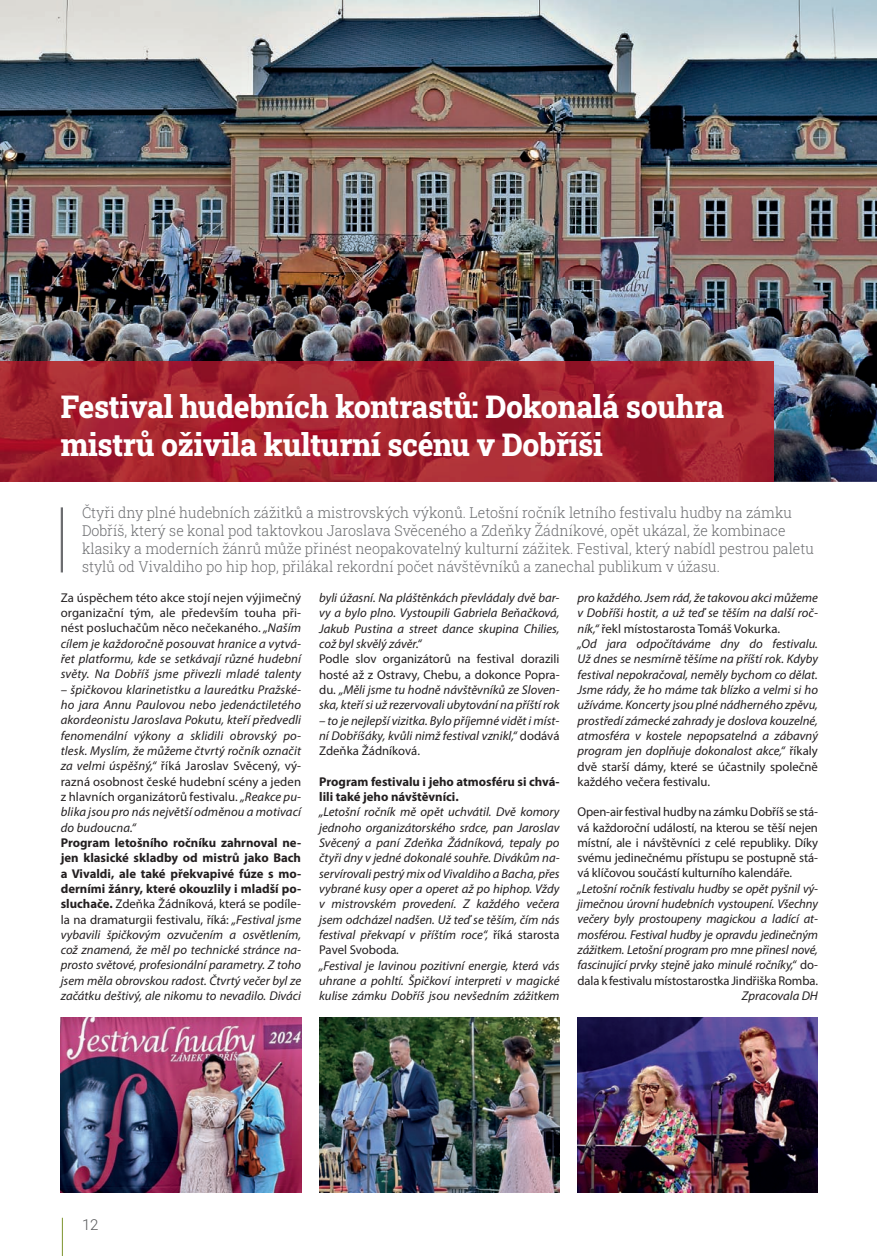
<style>
.page{position:relative;width:877px;height:1256px;background:#fff}
.page>*{position:absolute;margin:0;border:0;box-sizing:border-box;transform-origin:0 0}
.t1{font:800 31.5px/37.8px "Roboto Slab";letter-spacing:-.01em;color:#fff;scale:.95 1}
.t2{font:300 15px/18px "Roboto Slab";color:#6c6d70;scale:.95 1}
.t3{font:300 15px "Roboto";color:#57585a}
.t4{font:italic 12.75px/15.3px "Myriad Pro";color:#231f20;text-align:justify}
.t5{font:12.75px/15.3px "Myriad Pro";letter-spacing:-.01em;color:#231f20;text-align:justify}
.t6{font:700 12.75px/15.3px "Myriad Pro";color:#231f20}
.s1{font-style:normal}
.s2{font-weight:700;font-style:normal}
</style>
<div class="page">
<hr style="left:62px;top:1217px;width:1px;height:38px;background:#8b9f44">
<img style="left:0;top:0;width:877px;height:482px">
<img style="left:319px;top:1017px;width:240px;height:175px">
<img style="left:61px;top:1017px;width:240px;height:175px">
<img style="left:577px;top:1017px;width:241px;height:175px">
<img style="left:0;top:362px;width:773px;height:120px">
<hr style="left:61px;top:507px;width:2px;height:65px;background:#6c6d70">
<h1 class="t1" style="left:61px;top:387px;width:699px">Festival hudebních kontrastů: Dokonalá souhra mistrů oživila kulturní scénu v Dobříši</h1>
<p class="t2" style="left:82px;top:503px;width:772px">Čtyři dny plné hudebních zážitků a mistrovských výkonů. Letošní ročník letního festivalu hudby na zámku Dobříš, který se konal pod taktovkou Jaroslava Svěceného a Zdeňky Žádníkové, opět ukázal, že kombinace klasiky a moderních žánrů může přinést neopakovatelný kulturní zážitek. Festival, který nabídl pestrou paletu stylů od Vivaldiho po hip hop, přilákal rekordní počet návštěvníků a zanechal publikum v úžasu.</p>
<p class="t4" style="left:61px;top:589px;width:242px"><span class="s1">Za úspěchem této akce stojí nejen výjimečný organizační tým, ale především touha při&shy;nést posluchačům něco nečekaného.</span> „Naším cílem je každoročně posouvat hranice a vytvá&shy;řet platformu, kde se setkávají různé hudební světy. Na Dobříš jsme přivezli mladé talenty</p>
<p class="t4" style="left:61px;top:681px;width:242px">– špičkovou klarinetistku a laureátku Pražské&shy;ho jara Annu Paulovou nebo jedenáctiletého akordeonistu Jaroslava Pokutu, kteří předvedli fenomenální výkony a sklidili obrovský po&shy;tlesk. Myslím, že můžeme čtvrtý ročník označit za velmi úspěšný,“ <span class="s1">říká Jaroslav Svěcený, vý&shy;razná osobnost české hudební scény a jeden z hlavních organizátorů festivalu.</span> „Reakce pu&shy;blika jsou pro nás největší odměnou a motivací do budoucna.“</p>
<p class="t4" style="left:61px;top:834px;width:242px"><span class="s2">Program letošního ročníku zahrnoval ne&shy;jen klasické skladby od mistrů jako Bach a Vivaldi, ale také překvapivé fúze s mo&shy;derními žánry, které okouzlily i mladší po&shy;sluchače.</span> <span class="s1">Zdeňka Žádníková, která se podíle&shy;la na dramaturgii festivalu, říká:</span> „Festival jsme vybavili špičkovým ozvučením a osvětlením, což znamená, že měl po technické stránce na&shy;prosto světové, profesionální parametry. Z toho jsem měla obrovskou radost. Čtvrtý večer byl ze začátku deštivý, ale nikomu to nevadilo. Diváci</p>
<p class="t4" style="left:319px;top:590px;width:242px">byli úžasní. Na pláštěnkách převládaly dvě bar&shy;vy a bylo plno. Vystoupili Gabriela Beňačková, Jakub Pustina a street dance skupina Chilies, což byl skvělý závěr.“</p>
<p class="t4" style="left:319px;top:651px;width:242px"><span class="s1">Podle slov organizátorů na festival dorazili hosté až z Ostravy, Chebu, a dokonce Popra&shy;du.</span> „Měli jsme tu hodně návštěvníků ze Sloven&shy;ska, kteří si už rezervovali ubytování na příští rok</p>
<p class="t4" style="left:319px;top:712px;width:242px">– to je nejlepší vizitka. Bylo příjemné vidět i míst&shy;ní Dobříšáky, kvůli nimž festival vznikl,“ <span class="s1">dodává Zdeňka Žádníková.</span></p>
<p class="t6" style="left:319px;top:773px;width:242px">Program festivalu i jeho atmosféru si chvá&shy;lili také jeho návštěvníci.</p>
<p class="t4" style="left:319px;top:804px;width:242px;text-align:left">„Letošní ročník mě opět uchvátil. Dvě komory jednoho organizátorského srdce, pan Jaroslav Svěcený a paní Zdeňka Žádníková, tepaly po čtyři dny v jedné dokonalé souhře. Divákům na&shy;servírovali pestrý mix od Vivaldiho a Bacha, přes vybrané kusy oper a operet až po hiphop. Vždy v mistrovském provedení. Z každého večera jsem odcházel nadšen. Už teď se těším, čím nás festival překvapí v příštím roce“, <span class="s1">říká starosta Pavel Svoboda</span>.<br>„Festival je lavinou pozitivní energie, která vás uhrane a pohltí. Špičkoví interpreti v magické kulise zámku Dobříš jsou nevšedním zážitkem</p>
<p class="t4" style="left:577px;top:590px;width:242px;text-align:left">pro každého. Jsem rád, že takovou akci můžeme v Dobříši hostit, a už teď se těším na další roč&shy;ník,“ <span class="s1">řekl místostarosta Tomáš Vokurka.<br></span>„Od jara odpočítáváme dny do festivalu.<br>Už dnes se nesmírně těšíme na příští rok. Kdyby festival nepokračoval, neměly bychom co dělat.<br>Jsme rády, že ho máme tak blízko a velmi si ho užíváme. Koncerty jsou plné nádherného zpěvu, prostředí zámecké zahrady je doslova kouzelné, atmosféra v kostele nepopsatelná a zábavný program jen doplňuje dokonalost akce,“ <span class="s1">říkaly dvě starší dámy, které se účastnily společně každého večera festivalu.</span></p>
<p class="t5" style="left:577px;top:804px;width:242px">Open-air festival hudby na zámku Dobříš se stá&shy;vá každoroční událostí, na kterou se těší nejen místní, ale i návštěvníci z celé republiky. Díky svému jedinečnému přístupu se postupně stá&shy;vá klíčovou součástí kulturního kalendáře.</p>
<p class="t4" style="left:577px;top:880px;width:242px">„Letošní ročník festivalu hudby se opět pyšnil vý&shy;jimečnou úrovní hudebních vystoupení. Všechny večery byly prostoupeny magickou a ladící at&shy;mosférou. Festival hudby je opravdu jedinečným zážitkem. Letošní program pro mne přinesl nové, fascinující prvky stejně jako minulé ročníky,“ <span class="s1">do&shy;dala k festivalu místostarostka Jindřiška Romba.</span></p>
<p class="t4" style="left:741px;top:987px;width:78px">Zpracovala DH</p>
<p class="t3" style="left:82px;top:1214px;width:18px">12</p>
</div>
